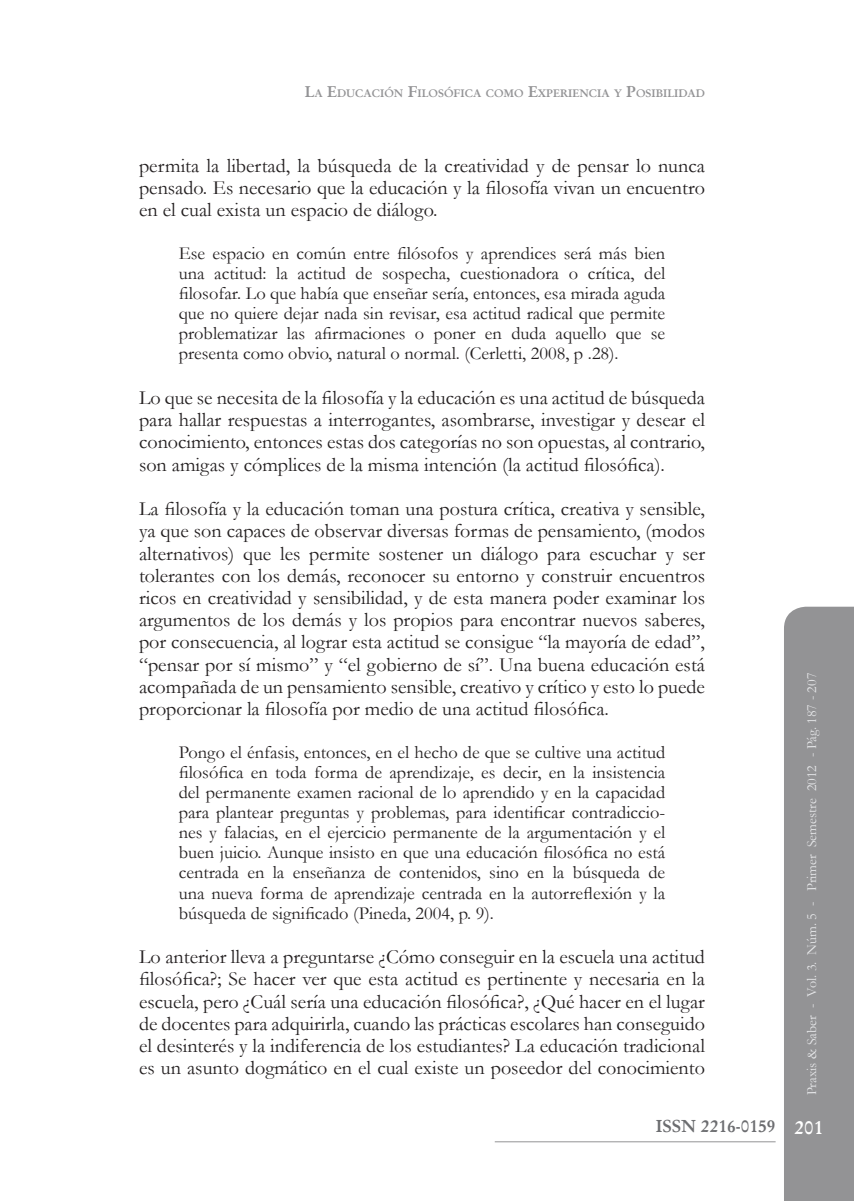
<style>
.page{position:relative;width:854px;height:1201px;background:#fff}
.page>*{position:absolute;margin:0;border:0;box-sizing:border-box;transform-origin:0 0}
.t1{font:20.12px/22.2px "Garamond";color:#231f20;text-align:justify}
.t2{font:18.38px/20.1px "Garamond";color:#231f20;text-align:justify}
.t3{font:700 17.5px "Garamond";color:#6c6d70}
.t4{font:14px "Garamond";color:#e6e7e9}
.t5{font:700 11.03px "Garamond";color:#939395}
.s1{font-size:15.75px}
.s2{font-size:19.25px;color:#fff}
</style>
<div class="page">
<div style="left:784px;top:606px;width:69px;height:594px;background:#939395"></div>
<hr style="left:494px;top:1141px;width:281px;height:1px;background:#939395">
<p class="t5" style="left:305px;top:86px;width:401px"><span class="s1">L</span>A <span class="s1">E</span>DUCACIÓN <span class="s1">F</span>ILOSÓFICA COMO <span class="s1">E</span>XPERIENCIA Y <span class="s1">P</span>OSIBILIDAD</p>
<p class="t1" style="left:139px;top:154px;width:567px">permita la libertad, la búsqueda de la creatividad y de pensar lo nunca pensado. Es necesario que la educación y la filosofía vivan un encuentro en el cual exista un espacio de diálogo.</p>
<p class="t2" style="left:179px;top:242px;width:488px">Ese espacio en común entre filósofos y aprendices será más bien una actitud: la actitud de sospecha, cuestionadora o crítica, del filosofar. Lo que había que enseñar sería, entonces, esa mirada aguda que no quiere dejar nada sin revisar, esa actitud radical que permite problematizar las afirmaciones o poner en duda aquello que se presenta como obvio, natural o normal. (Cerletti, 2008, p .28).</p>
<p class="t1" style="left:139px;top:386px;width:567px">Lo que se necesita de la filosofía y la educación es una actitud de búsqueda para hallar respuestas a interrogantes, asombrarse, investigar y desear el conocimiento, entonces estas dos categorías no son opuestas, al contrario, son amigas y cómplices de la misma intención (la actitud filosófica).</p>
<p class="t1" style="left:139px;top:497px;width:567px">La filosofía y la educación toman una postura crítica, creativa y sensible, ya que son capaces de observar diversas formas de pensamiento, (modos alternativos) que les permite sostener un diálogo para escuchar y ser tolerantes con los demás, reconocer su entorno y construir encuentros ricos en creatividad y sensibilidad, y de esta manera poder examinar los argumentos de los demás y los propios para encontrar nuevos saberes, por consecuencia, al lograr esta actitud se consigue “la mayoría de edad”, “pensar por sí mismo” y “el gobierno de sí”. Una buena educación está acompañada de un pensamiento sensible, creativo y crítico y esto lo puede proporcionar la filosofía por medio de una actitud filosófica.</p>
<p class="t2" style="left:179px;top:741px;width:488px">Pongo el énfasis, entonces, en el hecho de que se cultive una actitud filosófica en toda forma de aprendizaje, es decir, en la insistencia del permanente examen racional de lo aprendido y en la capacidad para plantear preguntas y problemas, para identificar contradiccio&shy;nes y falacias, en el ejercicio permanente de la argumentación y el buen juicio. Aunque insisto en que una educación filosófica no está centrada en la enseñanza de contenidos, sino en la búsqueda de una nueva forma de aprendizaje centrada en la autorreflexión y la búsqueda de significado (Pineda, 2004, p. 9).</p>
<p class="t1" style="left:139px;top:945px;width:567px">Lo anterior lleva a preguntarse ¿Cómo conseguir en la escuela una actitud filosófica?; Se hacer ver que esta actitud es pertinente y necesaria en la escuela, pero ¿Cuál sería una educación filosófica?, ¿Qué hacer en el lugar de docentes para adquirirla, cuando las prácticas escolares han conseguido el desinterés y la indiferencia de los estudiantes? La educación tradicional es un asunto dogmático en el cual existe un poseedor del conocimiento</p>
<p class="t4" style="left:802px;top:757px;width:86px;rotate:-90deg">- Pág. 187 - 207</p>
<p class="t4" style="left:802px;top:1095px;width:332px;rotate:-90deg">Praxis &amp; Saber - Vol. 3. Núm. 5 - Primer Semestre 2012</p>
<p class="t3" style="left:655px;top:1115px;width:169px">ISSN 2216-0159 <span class="s2">201</span></p>
</div>
